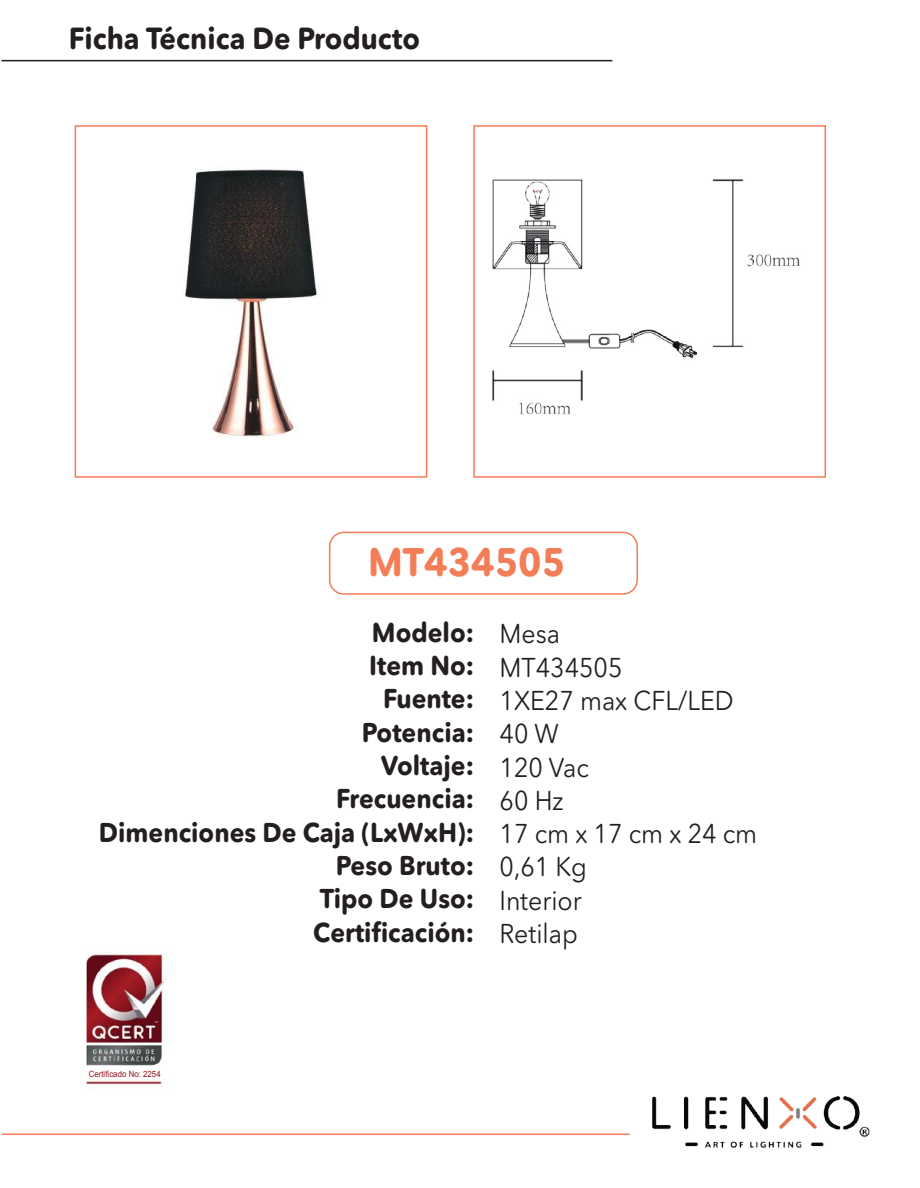
<style>
.page{position:relative;width:920px;height:1188px;background:#fff}
.page>*{position:absolute;margin:0;border:0;box-sizing:border-box;transform-origin:0 0}
.t1{font:700 39.45px "Avenir Next Rounded Std";color:#f37d56;scale:.92 1}
.t2{font:700 30.3px "Avenir Next Rounded Std";color:#241f1f;scale:.92 1}
.t3{font:700 27px/33.3px "Avenir Next Rounded Std";color:#241f1f;text-align:right;scale:.92 1}
.t4{font:27px/33.3px "Avenir Next Rounded Std";color:#241f1f;scale:.92 1}
.t5{font:8.55px "Arial";color:#91171c;scale:.92 1}
</style>
<div class="page">
<hr style="left:2px;top:60px;width:610px;height:1px;background:#241f1f">
<hr style="left:2px;top:1134px;width:627px;height:1px;background:#f37d56">
<div style="left:329px;top:532px;width:309px;height:63px;border:2px solid #f37d56;border-radius:14px"></div>
<img style="left:629px;top:1096px;width:241px;height:52px">
<img style="left:86px;top:954px;width:81px;height:131px">
<div style="left:75px;top:125px;width:352px;height:353px;border:2px solid #f37d56"></div>
<div style="left:473px;top:125px;width:353px;height:353px;border:2px solid #f37d56"></div>
<img style="left:184px;top:169px;width:133px;height:269px">
<img style="left:491px;top:179px;width:309px;height:236px">
<p class="t2" style="left:69px;top:20px;width:383px">Ficha Técnica De Producto</p>
<h1 class="t1" style="left:368px;top:538px;width:216px">MT434505</h1>
<p class="t3" style="left:99px;top:616px;width:409px">Modelo:<br>Item No:<br>Fuente:<br>Potencia:<br>Voltaje:<br>Frecuencia:<br>Dimenciones De Caja (LxWxH):<br>Peso Bruto:<br>Tipo De Uso:<br>Certificación:</p>
<p class="t4" style="left:499px;top:617px;width:281px">Mesa<br>MT434505<br>1XE27 max CFL/LED<br>40 W<br>120 Vac<br>60 Hz<br>17 cm x 17 cm x 24 cm<br>0,61 Kg<br>Interior<br>Retilap</p>
<p class="t5" style="left:89px;top:1069px;width:80px">Certificado No: 2254</p>
</div>
